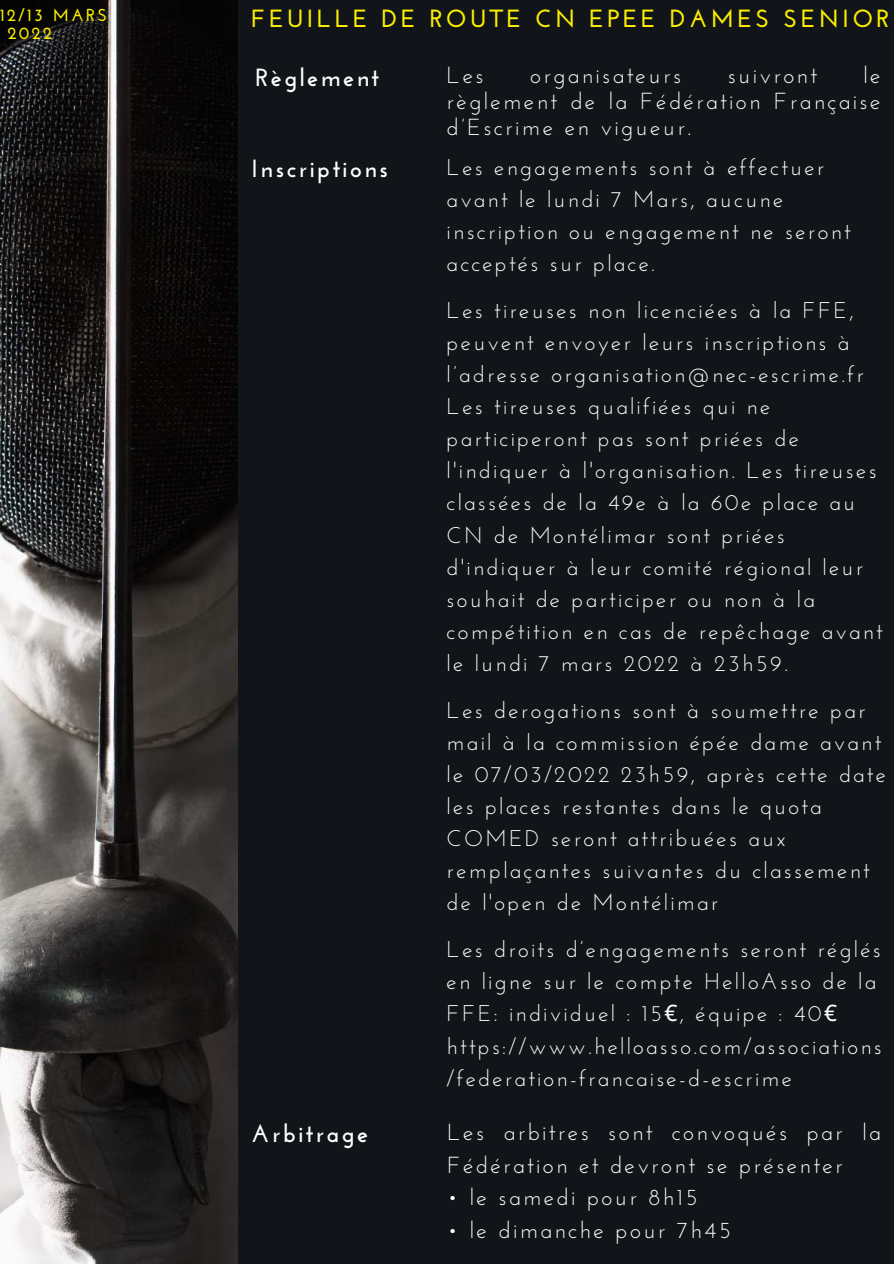
<style>
.page{position:relative;width:894px;height:1264px;background:#fff}
.page>*{position:absolute;margin:0;border:0;box-sizing:border-box;transform-origin:0 0}
.t1{font:700 24.9px "Josefin Sans";letter-spacing:.13em;color:#fbee00}
.t2{font:700 24.9px "Josefin Sans";letter-spacing:.1em;color:#fff}
.t3{font:23.25px/26px "Josefin Sans";letter-spacing:.1em;color:#fff;text-align:justify}
.t4{font:22.65px/32.1px "Josefin Sans";letter-spacing:.1em;color:#fff}
.t5{font:700 17.4px/18px "Josefin Sans";letter-spacing:.13em;color:#fbee00}
.s1{font-family:"Noto Sans"}
</style>
<div class="page">
<div style="left:234px;top:0;width:659px;height:1263px;background:#111519"></div>
<img style="left:0;top:0;width:238px;height:1263px">
<p class="t5" style="left:7px;top:8px;width:101px;text-indent:-7px">12/13 MARS<br>2022</p>
<p class="t1" style="left:251px;top:9px;width:639px">FEUILLE DE ROUTE CN EPEE DAMES SENIOR</p>
<p class="t3" style="left:446px;top:64px;width:435px;text-indent:417px">le règlement de la Fédération Française d’Escrime en vigueur.</p>
<p class="t2" style="left:255px;top:67px;width:125px">Règlement</p>
<p class="t3" style="left:446px;top:64px;width:38px">Les</p>
<p class="t3" style="left:530px;top:64px;width:152px">organisateurs</p>
<p class="t3" style="left:727px;top:64px;width:91px">suivront</p>
<p class="t2" style="left:251px;top:158px;width:138px">Inscriptions</p>
<p class="t4" style="left:446px;top:153px;width:405px">Les engagements sont à effectuer avant le lundi 7 Mars, aucune inscription ou engagement ne seront acceptés sur place.</p>
<p class="t4" style="left:446px;top:296px;width:437px">Les tireuses non licenciées à la FFE, peuvent envoyer leurs inscriptions à l’adresse organisation@nec-escrime.fr Les tireuses qualifiées qui ne participeront pas sont priées de l'indiquer à l'organisation. Les tireuses classées de la 49e à la 60e place au CN de Montélimar sont priées d'indiquer à leur comité régional leur souhait de participer ou non à la compétition en cas de repêchage avant le lundi 7 mars 2022 à 23h59.</p>
<p class="t4" style="left:446px;top:696px;width:440px">Les derogations sont à soumettre par mail à la commission épée dame avant le 07/03/2022 23h59, après cette date les places restantes dans le quota COMED seront attribuées aux remplaçantes suivantes du classement de l'open de Montélimar</p>
<p class="t4" style="left:446px;top:935px;width:436px">Les droits d’engagements seront réglés en ligne sur le compte HelloAsso de la FFE: individuel : 15<span class="s1">€</span>, équipe : 40<span class="s1">€ </span>https://www.helloasso.com/associations /federation-francaise-d-escrime</p>
<p class="t2" style="left:251px;top:1123px;width:119px">Arbitrage</p>
<p class="t3" style="left:447px;top:1117px;width:435px;line-height:32.7px">Les arbitres sont convoqués par la<br>Fédération et devront se présenter</p>
<p class="t3" style="left:447px;top:1186px;width:252px">• le samedi pour 8h15</p>
<p class="t3" style="left:447px;top:1219px;width:285px">• le dimanche pour 7h45</p>
</div>
